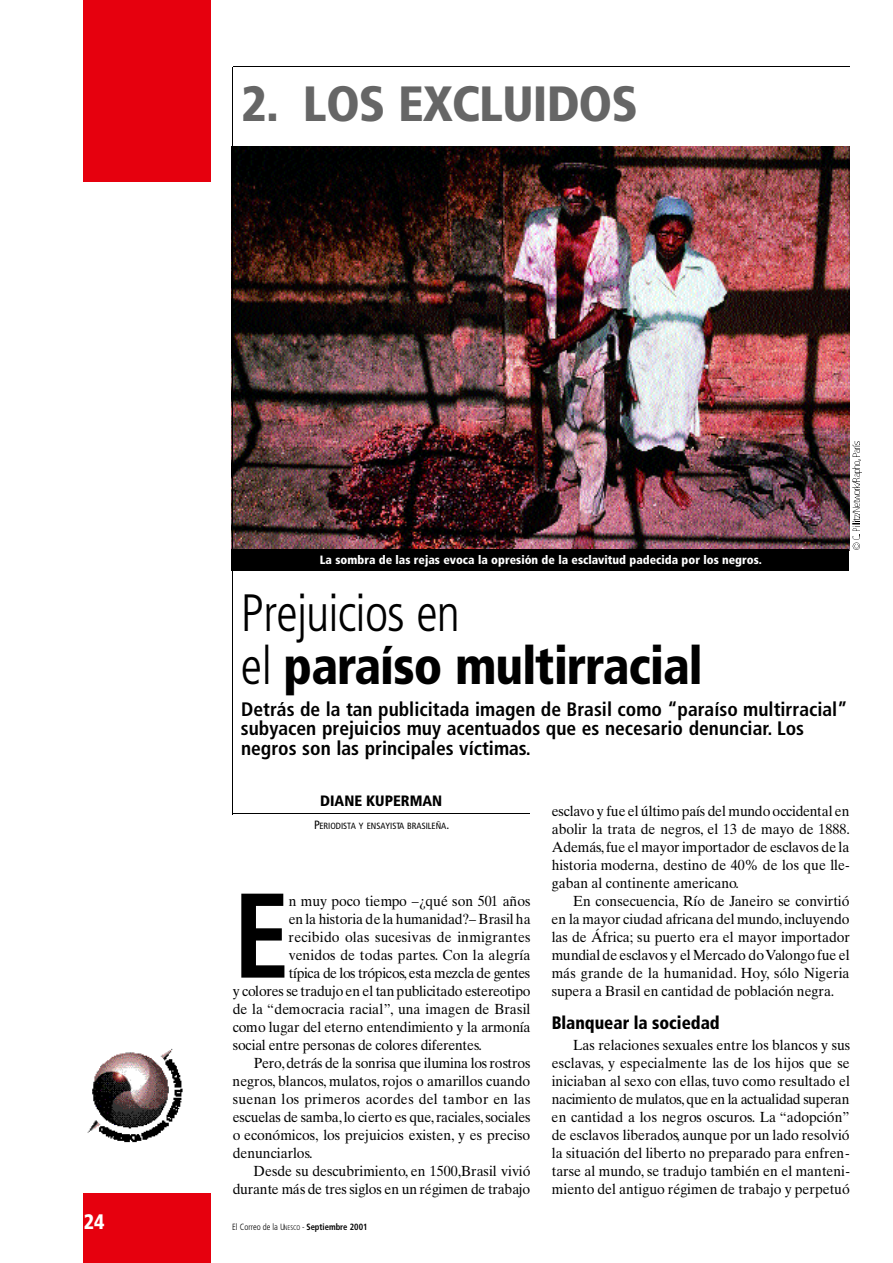
<style>
.page{position:relative;width:893px;height:1263px;background:#fff}
.page>*{position:absolute;margin:0;border:0;box-sizing:border-box;transform-origin:0 0}
.t1{font:700 condensed 120.3px "Frutiger";color:#000;scale:.95 1}
.t2{font:900 condensed 52.5px/52.5px "Frutiger";letter-spacing:-.02em;color:#000;scale:.95 1}
.t3{font:900 condensed 49.5px "Frutiger";letter-spacing:-.02em;color:#666}
.t4{font:900 condensed 21px "Frutiger";color:#fff;scale:.95 1}
.t5{font:700 condensed 19.5px/19.5px "Frutiger";color:#000}
.t6{font:900 condensed 18px "Frutiger";color:#000;scale:.95 1}
.t7{font:900 condensed 15px "Frutiger";color:#000}
.t8{font:14.7px/18px "Times Ten";color:#000;text-align:justify;scale:.95 1}
.t9{font:14.7px "Times Ten";letter-spacing:-.025em;color:#000;scale:.95 1}
.t10{font:14.7px "Times Ten";letter-spacing:.02em;color:#000;scale:.95 1}
.t11{font:900 condensed 12px "Frutiger";color:#fff}
.t12{font:300 condensed 9px "Frutiger";color:#000;scale:.95 1}
.t13{font:condensed 9px "Frutiger";color:#000}
.s1{font-weight:300}
.s2{font-size:12px}
.s3{font-size:6.75px}
.s4{font-weight:700}
</style>
<div class="page">
<div style="left:84px;top:0;width:127px;height:182px;background:#e6000e"></div>
<div style="left:84px;top:1194px;width:127px;height:69px;background:#e6000e"></div>
<hr style="left:232px;top:66px;width:617px;height:1px;background:#000">
<hr style="left:232px;top:813px;width:298px;height:1px;background:#000">
<img style="left:233px;top:147px;width:616px;height:403px">
<hr style="left:232px;top:67px;width:1px;height:747px;background:#000">
<div style="left:232px;top:550px;width:617px;height:21px;background:#000"></div>
<svg style="left:849px;top:442px;width:12px;height:108px"></svg>
<img style="left:87px;top:1048px;width:96px;height:95px">
<h3 class="t3" style="left:241px;top:84px;width:398px">2 . LOS EXCLUIDOS</h3>
<p class="t11" style="left:320px;top:555px;width:443px">La sombra de las rejas evoca la opresión de la esclavitud padecida por los negros.</p>
<h2 class="t2" style="left:241px;top:591px;width:487px"><span class="s1">Prejuicios en<br>el</span> p a raíso multirra c i a l</h2>
<h3 class="t5" style="left:241px;top:701px;width:608px">Detrás de la tan publicitada imagen de Brasil como “paraíso multirracial” subyacen prejuicios muy acentuados que es necesario denunciar. Los negros son las principales víctimas.</h3>
<p class="t7" style="left:320px;top:795px;width:123px">DIANE KUPERMAN</p>
<p class="t13" style="left:314px;top:822px;width:137px"><span class="s2">P</span>ERIODISTA Y ENSAYISTA BRASILEÑA<span class="s2">.</span></p>
<h1 class="t1" style="left:233px;top:887px;width:62px">E</h1>
<p class="t8" style="left:289px;top:893px;width:256px">n muy poco tiempo –¿qué son 501 años</p>
<p class="t8" style="left:289px;top:911px;width:256px">en la historia de la humanidad?– Brasil ha</p>
<p class="t8" style="left:288px;top:929px;width:256px">recibido olas sucesivas de inmigrantes</p>
<p class="t8" style="left:289px;top:947px;width:256px">venidos de todas partes. Con la alegría</p>
<p class="t9" style="left:289px;top:967px;width:256px">típica de los trópicos,esta mezcla de gentes</p>
<p class="t8" style="left:233px;top:983px;width:315px">y colores se tradujo en el tan publicitado estereotipo</p>
<p class="t8" style="left:233px;top:1001px;width:315px">de la “democracia racial”, una imagen de Brasil</p>
<p class="t8" style="left:233px;top:1019px;width:315px">como lugar del eterno entendimiento y la armonía</p>
<p class="t8" style="left:233px;top:1037px;width:264px">social entre personas de colores diferentes.</p>
<p class="t8" style="left:254px;top:1055px;width:293px">P e r o,detrás de la sonrisa que ilumina los rostros</p>
<p class="t8" style="left:233px;top:1073px;width:315px">negros, blancos, mulatos, rojos o amarillos cuando</p>
<p class="t10" style="left:233px;top:1093px;width:315px">suenan los primeros acordes del tambor en las</p>
<p class="t8" style="left:233px;top:1109px;width:315px">escuelas de samba,lo cierto es que,r a c i a l e s,s o c i a l e s</p>
<p class="t8" style="left:233px;top:1127px;width:314px">o económicos, los prejuicios existen, y es preciso</p>
<p class="t8" style="left:233px;top:1145px;width:86px">denunciarlos.</p>
<p class="t8" style="left:254px;top:1163px;width:293px">Desde su descubrimiento, en 1500,Brasil vivió</p>
<p class="t8" style="left:233px;top:1181px;width:314px">durante más de tres siglos en un régimen de trabajo</p>
<h3 class="t4" style="left:84px;top:1214px;width:23px">24</h3>
<p class="t12" style="left:232px;top:1223px;width:144px">El Correo de la U<span class="s3">NESCO</span> - <span class="s4">Septiembre 2001</span></p>
<p class="t8" style="left:551px;top:803px;width:315px">esclavo y fue el último país del mundo occidental en abolir la trata de negros, el 13 de mayo de 1888.<br>A d e m á s,fue el mayor importador de esclavos de la historia moderna, destino de 40% de los que lle&shy;gaban al continente americano.</p>
<p class="t8" style="left:551px;top:893px;width:315px;text-indent:22px">En consecuencia, Río de Janeiro se convirtió en la mayor ciudad africana del mundo,i n c l u y e n d o las de África; su puerto era el mayor importador mundial de esclavos y el Mercado do Valongo fue el más grande de la humanidad. H o y, sólo Nigeria supera a Brasil en cantidad de población negra.</p>
<p class="t6" style="left:551px;top:1015px;width:178px">Blanquear la sociedad</p>
<p class="t8" style="left:551px;top:1037px;width:316px;text-indent:22px">Las relaciones sexuales entre los blancos y sus e s c l a v a s, y especialmente las de los hijos que se iniciaban al sexo con ellas, tuvo como resultado el nacimiento de mulatos, que en la actualidad superan en cantidad a los negros oscuros. La “ a d o p c i ó n ” de esclavos liberados, aunque por un lado resolvió la situación del liberto no preparado para enfren&shy;tarse al mundo, se tradujo también en el manteni&shy;miento del antiguo régimen de trabajo y perpetuó</p>
</div>
